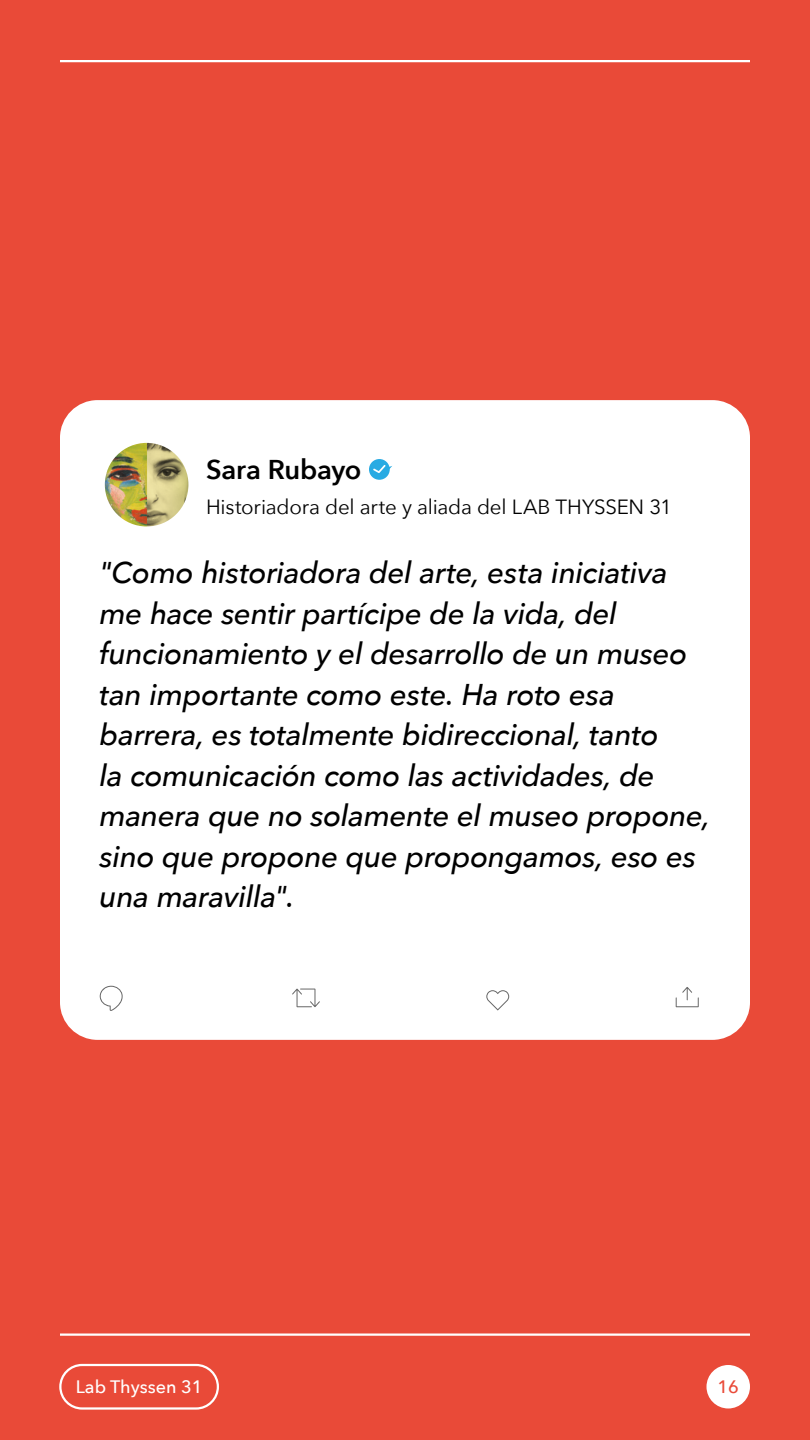
<style>
.page{position:relative;width:810px;height:1440px;background:#e94a38}
.page>*{position:absolute;margin:0;border:0;box-sizing:border-box;transform-origin:0 0}
.t1{font:italic 500 30px/40.5px "Avenir Next";letter-spacing:-.015em;color:#000}
.t2{font:600 27.15px "Avenir Next";letter-spacing:-.01em;color:#000}
.t3{font:20.55px "Avenir Next";letter-spacing:-.01em;color:#000}
.t4{font:500 18px "Avenir Next";color:#fff}
.t5{font:500 18px "Avenir Next";color:#e94a38}
</style>
<div class="page">
<div style="left:706px;top:1365px;width:44px;height:43px;background:#fff;border-radius:50%"></div>
<div style="left:59px;top:1364px;width:160px;height:46px;border:2px solid #fff;border-radius:22px"></div>
<hr style="left:60px;top:1334px;width:690px;height:2px;background:#fff">
<hr style="left:60px;top:60px;width:690px;height:2px;background:#fff">
<div style="left:60px;top:400px;width:690px;height:640px;background:#fff;border-radius:38px"></div>
<svg style="left:486px;top:990px;width:23px;height:21px"></svg>
<svg style="left:100px;top:986px;width:23px;height:25px"></svg>
<svg style="left:292px;top:989px;width:28px;height:18px"></svg>
<svg style="left:676px;top:987px;width:23px;height:20px"></svg>
<div style="left:369px;top:459px;width:21px;height:21px;background:#29abe3;border-radius:50%"></div>
<svg style="left:373px;top:465px;width:19px;height:8px"></svg>
<img style="left:105px;top:443px;width:83px;height:83px;border-radius:42px">
<p class="t2" style="left:206px;top:446px;width:157px">Sara Rubayo</p>
<p class="t3" style="left:206px;top:489px;width:467px">Historiadora del arte y aliada del LAB THYSSEN 31</p>
<p class="t1" style="left:100px;top:551px;width:612px">"Como historiadora del arte, esta iniciativa me hace sentir partícipe de la vida, del funcionamiento y el desarrollo de un museo tan importante como este. Ha roto esa barrera, es totalmente bidireccional, tanto<br>la comunicación como las actividades, de manera que no solamente el museo propone, sino que propone que propongamos, eso es una maravilla".</p>
<p class="t4" style="left:76px;top:1371px;width:128px">Lab Thyssen 31</p>
<p class="t5" style="left:718px;top:1371px;width:23px">16</p>
</div>
